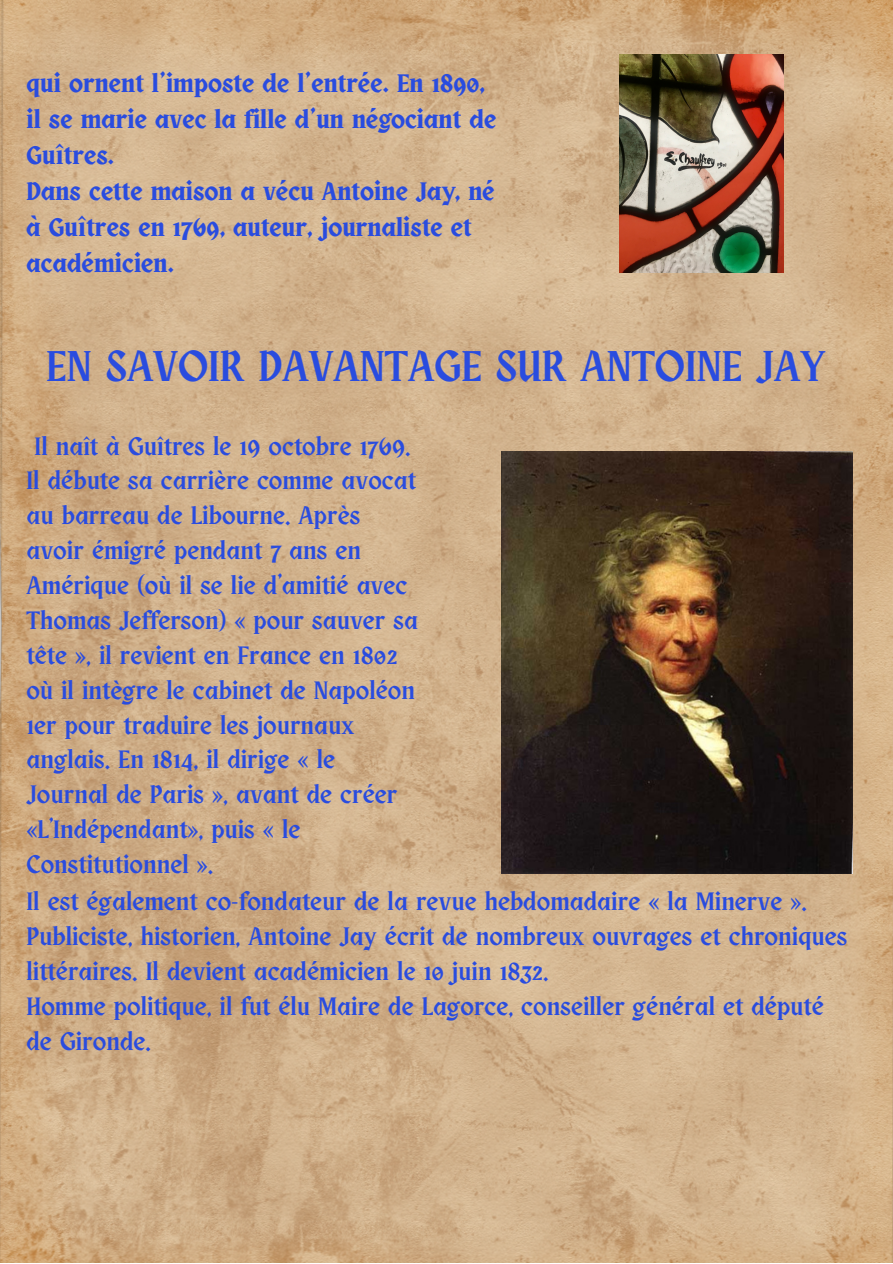
<style>
.page{position:relative;width:893px;height:1264px;background:#fff}
.page>*{position:absolute;margin:0;border:0;box-sizing:border-box;transform-origin:0 0}
.t1{font:43.5px "Obra Letra";color:#294cdf}
.t2{font:25.5px/34.8px "Obra Letra";color:#294cdf}
.t3{font:700 25.5px/36px "Obra Letra";color:#294cdf}
</style>
<div class="page">
<img style="left:0;top:0;width:892px;height:1262px">
<img style="left:501px;top:451px;width:351px;height:422px">
<img style="left:619px;top:55px;width:164px;height:218px">
<p class="t3" style="left:26px;top:67px;width:471px">qui ornent l’imposte de l’entrée. En 1890, il se marie avec la fille d’un négociant de<br>Guîtres.</p>
<p class="t3" style="left:26px;top:174px;width:470px">Dans cette maison a vécu Antoine Jay, né à Guîtres en 1769, auteur, journaliste et académicien.</p>
<p class="t1" style="left:46px;top:347px;width:780px">EN SAVOIR DAVANTAGE SUR ANTOINE JAY</p>
<p class="t2" style="left:26px;top:430px;width:393px;text-indent:8px">Il naît à Guîtres le 19 octobre 1769.<br>Il débute sa carrière comme avocat au barreau de Libourne. Après avoir émigré pendant 7 ans en<br>Amérique (où il se lie d'amitié avec<br>Thomas Jefferson) « pour sauver sa tête », il revient en France en 1802 où il intègre le cabinet de Napoléon<br>1er pour traduire les journaux anglais. En 1814, il dirige « le<br>Journal de Paris », avant de créer «L’Indépendant», puis « le<br>Constitutionnel ».</p>
<p class="t2" style="left:26px;top:885px;width:822px">Il est également co-fondateur de la revue hebdomadaire « la Minerve ».<br>Publiciste, historien, Antoine Jay écrit de nombreux ouvrages et chroniques littéraires. Il devient académicien le 10 juin 1832.</p>
<p class="t2" style="left:26px;top:990px;width:798px">Homme politique, il fut élu Maire de Lagorce, conseiller général et député de Gironde.</p>
</div>
